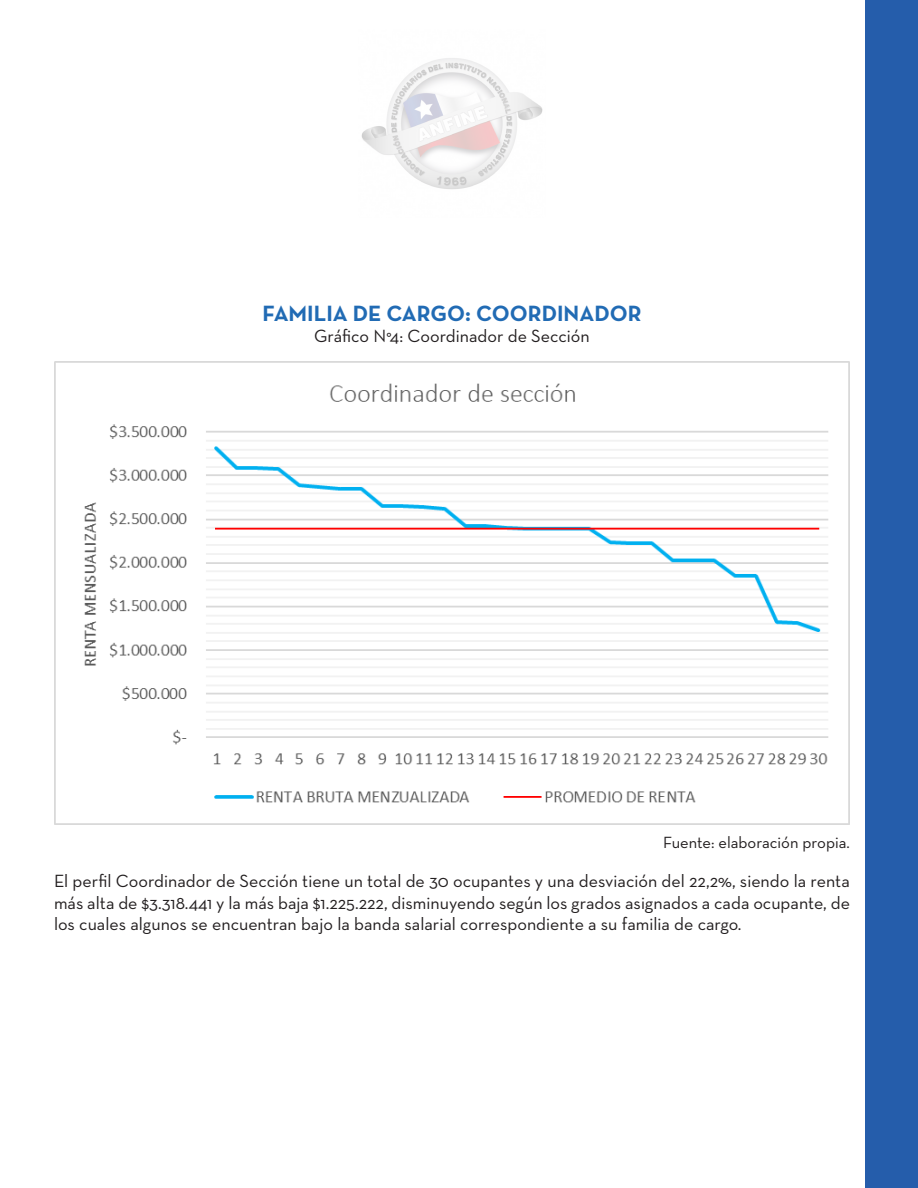
<style>
.page{position:relative;width:918px;height:1188px;background:#fff}
.page>*{position:absolute;margin:0;border:0;box-sizing:border-box;transform-origin:0 0}
.t1{font:700 22.5px "Neutra Text";color:#216bb4}
.t2{font:18px/21.6px "Neutra Text";color:#231f20;text-align:justify}
.t3{font:16.5px "Neutra Text";color:#231f20}
</style>
<div class="page">
<div style="left:865px;top:0;width:53px;height:1188px;background:#255dab"></div>
<img style="left:361px;top:58px;width:182px;height:131px">
<img style="left:54px;top:361px;width:796px;height:464px">
<p class="t1" style="left:262px;top:299px;width:381px">FAMILIA DE CARGO: COORDINADOR</p>
<p class="t2" style="left:314px;top:325px;width:277px">Gráfico N°4: Coordinador de Sección</p>
<p class="t3" style="left:663px;top:833px;width:188px">Fuente: elaboración propia.</p>
<p class="t2" style="left:54px;top:870px;width:797px">El perfil Coordinador de Sección tiene un total de 30 ocupantes y una desviación del 22,2%, siendo la renta más alta de $3.318.441 y la más baja $1.225.222, disminuyendo según los grados asignados a cada ocupante, de los cuales algunos se encuentran bajo la banda salarial correspondiente a su familia de cargo.</p>
</div>
